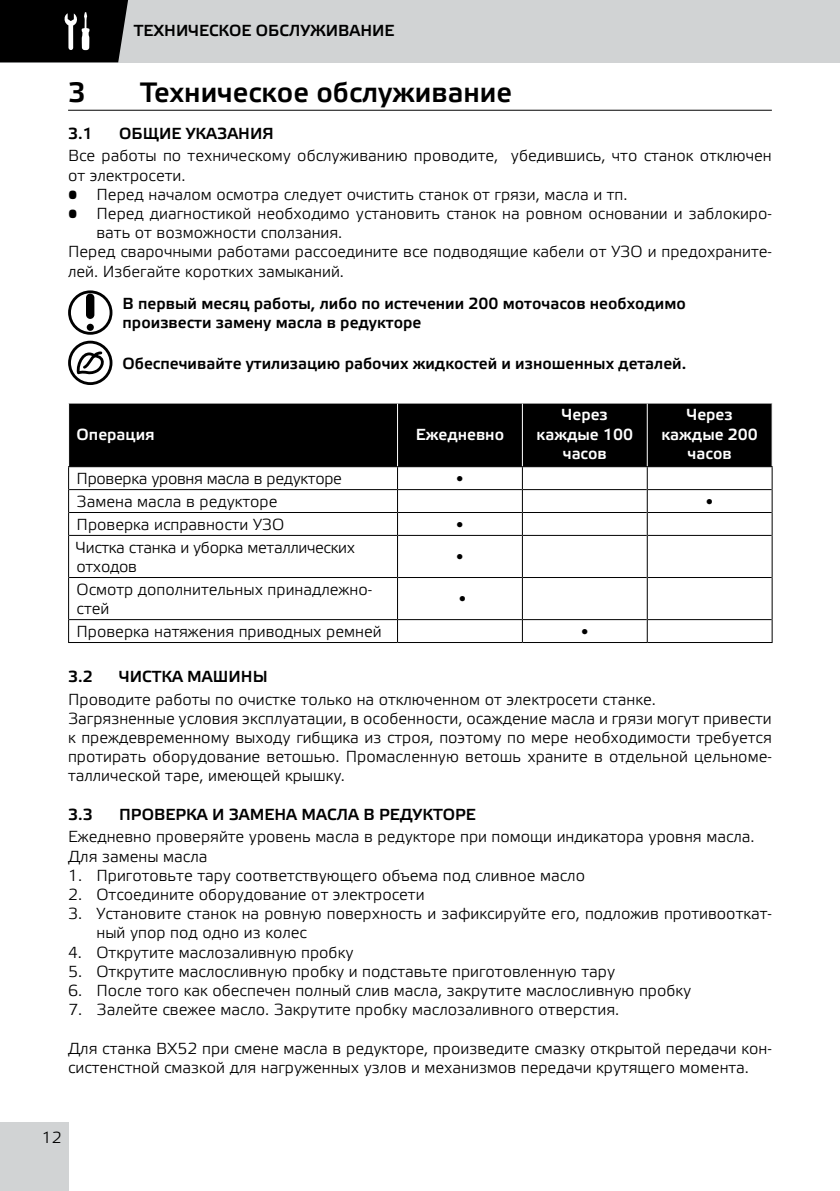
<style>
.page{position:relative;width:840px;height:1191px;background:#fff}
.page>*{position:absolute;margin:0;border:0;box-sizing:border-box;transform-origin:0 0}
.t1{font:500 28px "Etelka";color:#000}
.t2{font:300 16px/19.2px "Etelka";color:#000}
.t3{font:500 16px/19.2px "Etelka";color:#000}
.t4{font:300 16px/19.2px "Etelka";letter-spacing:-.02em;color:#000}
.t5{font:500 16px/19.2px "Etelka";color:#fff;text-align:center}
.t6{font:700 16px "Bookman Old Style";color:#000}
</style>
<div class="page">
<div style="left:0;top:0;width:839px;height:62px;background:#d1d3d4"></div>
<div style="left:0;top:1123px;width:68px;height:68px;background:#d1d3d4"></div>
<div style="left:69px;top:403px;width:702px;height:63px;background:#000"></div>
<hr style="left:69px;top:489px;width:328px;height:1px;background:#000">
<hr style="left:398px;top:489px;width:123px;height:1px;background:#000">
<hr style="left:522px;top:489px;width:124px;height:1px;background:#000">
<hr style="left:647px;top:489px;width:124px;height:1px;background:#000">
<hr style="left:69px;top:512px;width:328px;height:1px;background:#000">
<hr style="left:398px;top:512px;width:123px;height:1px;background:#000">
<hr style="left:522px;top:512px;width:124px;height:1px;background:#000">
<hr style="left:647px;top:512px;width:124px;height:1px;background:#000">
<hr style="left:69px;top:535px;width:328px;height:1px;background:#000">
<hr style="left:398px;top:535px;width:123px;height:1px;background:#000">
<hr style="left:522px;top:535px;width:124px;height:1px;background:#000">
<hr style="left:647px;top:535px;width:124px;height:1px;background:#000">
<hr style="left:69px;top:577px;width:328px;height:1px;background:#000">
<hr style="left:398px;top:577px;width:123px;height:1px;background:#000">
<hr style="left:522px;top:577px;width:124px;height:1px;background:#000">
<hr style="left:647px;top:577px;width:124px;height:1px;background:#000">
<hr style="left:69px;top:619px;width:328px;height:1px;background:#000">
<hr style="left:398px;top:619px;width:123px;height:1px;background:#000">
<hr style="left:522px;top:619px;width:124px;height:1px;background:#000">
<hr style="left:647px;top:619px;width:124px;height:1px;background:#000">
<hr style="left:397px;top:403px;width:1px;height:63px;background:#fff">
<hr style="left:521px;top:403px;width:1px;height:63px;background:#fff">
<hr style="left:646px;top:403px;width:1px;height:63px;background:#fff">
<hr style="left:68px;top:466px;width:329px;height:1px;background:#000">
<hr style="left:397px;top:466px;width:125px;height:1px;background:#000">
<hr style="left:522px;top:466px;width:125px;height:1px;background:#000">
<hr style="left:647px;top:466px;width:125px;height:1px;background:#000">
<svg style="left:68px;top:467px;width:1px;height:68px"></svg>
<svg style="left:397px;top:467px;width:1px;height:68px"></svg>
<svg style="left:521px;top:467px;width:1px;height:68px"></svg>
<svg style="left:646px;top:467px;width:1px;height:68px"></svg>
<svg style="left:771px;top:467px;width:1px;height:68px"></svg>
<hr style="left:68px;top:535px;width:1px;height:42px;background:#000">
<hr style="left:397px;top:535px;width:1px;height:42px;background:#000">
<hr style="left:521px;top:535px;width:1px;height:42px;background:#000">
<hr style="left:646px;top:535px;width:1px;height:42px;background:#000">
<hr style="left:771px;top:535px;width:1px;height:42px;background:#000">
<hr style="left:68px;top:577px;width:1px;height:42px;background:#000">
<hr style="left:397px;top:577px;width:1px;height:42px;background:#000">
<hr style="left:521px;top:577px;width:1px;height:42px;background:#000">
<hr style="left:646px;top:577px;width:1px;height:42px;background:#000">
<hr style="left:771px;top:577px;width:1px;height:42px;background:#000">
<svg style="left:68px;top:619px;width:1px;height:23px"></svg>
<svg style="left:397px;top:619px;width:1px;height:23px"></svg>
<svg style="left:521px;top:619px;width:1px;height:23px"></svg>
<svg style="left:646px;top:619px;width:1px;height:23px"></svg>
<svg style="left:771px;top:619px;width:1px;height:23px"></svg>
<hr style="left:68px;top:642px;width:329px;height:1px;background:#000">
<hr style="left:397px;top:642px;width:125px;height:1px;background:#000">
<hr style="left:522px;top:642px;width:125px;height:1px;background:#000">
<hr style="left:647px;top:642px;width:125px;height:1px;background:#000">
<hr style="left:68px;top:110px;width:703px;height:1px;background:#000">
<svg style="left:68px;top:340px;width:45px;height:45px"></svg>
<svg style="left:69px;top:292px;width:42px;height:41px"></svg>
<div style="left:68px;top:290px;width:44px;height:45px;border:3px solid #000;border-radius:50%"></div>
<div style="left:86px;top:293px;width:8px;height:26px;background:#000;border-radius:4px"></div>
<div style="left:87px;top:324px;width:7px;height:7px;background:#000;border-radius:50%"></div>
<svg style="left:0;top:0;width:128px;height:62px;background:#141414"></svg>
<p class="t3" style="left:134px;top:21px;width:262px">ТЕХНИЧЕСКОЕ ОБСЛУЖИВАНИЕ</p>
<h1 class="t1" style="left:68px;top:75px;width:19px">3</h1>
<h1 class="t1" style="left:140px;top:75px;width:373px">Техническое обслуживание</h1>
<p class="t3" style="left:68px;top:124px;width:26px">3.1</p>
<p class="t3" style="left:119px;top:124px;width:156px">ОБЩИЕ УКАЗАНИЯ</p>
<p class="t2" style="left:68px;top:147px;width:704px">Все работы по техническому обслуживанию проводите, убедившись, что станок отключен от электросети.</p>
<p class="t2" style="left:68px;top:185px;width:560px">• Перед началом осмотра следует очистить станок от грязи, масла и тп.</p>
<p class="t2" style="left:68px;top:204px;width:705px">• Перед диагностикой необходимо установить станок на ровном основании и заблокиро-</p>
<p class="t2" style="left:96px;top:223px;width:247px">вать от возможности сползания.</p>
<p class="t2" style="left:68px;top:243px;width:705px">Перед сварочными работами рассоедините все подводящие кабели от УЗО и предохраните-</p>
<p class="t2" style="left:68px;top:262px;width:277px">лей. Избегайте коротких замыканий.</p>
<p class="t3" style="left:122px;top:294px;width:564px">В первый месяц работы, либо по истечении 200 моточасов необходимо произвести замену масла в редукторе</p>
<p class="t3" style="left:122px;top:354px;width:565px">Обеспечивайте утилизацию рабочих жидкостей и изношенных деталей.</p>
<p class="t5" style="left:77px;top:424px;width:80px">Операция</p>
<p class="t5" style="left:415px;top:424px;width:90px">Ежедневно</p>
<p class="t5" style="left:536px;top:405px;width:98px">Через каждые 100 часов</p>
<p class="t5" style="left:661px;top:405px;width:98px">Через каждые 200 часов</p>
<p class="t4" style="left:77px;top:469px;width:267px">Проверка уровня масла в редукторе</p>
<p class="t6" style="left:456px;top:467px;width:9px">•</p>
<p class="t2" style="left:76px;top:492px;width:202px">Замена масла в редукторе</p>
<p class="t6" style="left:705px;top:490px;width:9px">•</p>
<p class="t2" style="left:76px;top:515px;width:209px">Проверка исправности УЗО</p>
<p class="t6" style="left:456px;top:512px;width:9px">•</p>
<p class="t4" style="left:76px;top:538px;width:280px">Чистка станка и уборка металлических отходов</p>
<p class="t6" style="left:456px;top:545px;width:9px">•</p>
<p class="t2" style="left:76px;top:580px;width:297px">Осмотр дополнительных принадлежно&shy;стей</p>
<p class="t6" style="left:458px;top:587px;width:9px">•</p>
<p class="t2" style="left:76px;top:622px;width:306px">Проверка натяжения приводных ремней</p>
<p class="t6" style="left:580px;top:619px;width:9px">•</p>
<p class="t3" style="left:68px;top:667px;width:26px">3.2</p>
<p class="t3" style="left:119px;top:667px;width:150px">ЧИСТКА МАШИНЫ</p>
<p class="t2" style="left:68px;top:690px;width:705px">Проводите работы по очистке только на отключенном от электросети станке.<br>Загрязненные условия эксплуатации, в особенности, осаждение масла и грязи могут привести к преждевременному выходу гибщика из строя, поэтому по мере необходимости требуется протирать оборудование ветошью. Промасленную ветошь храните в отдельной цельноме&shy;таллической таре, имеющей крышку.</p>
<p class="t3" style="left:68px;top:804px;width:26px">3.3</p>
<p class="t3" style="left:119px;top:804px;width:358px">ПРОВЕРКА И ЗАМЕНА МАСЛА В РЕДУКТОРЕ</p>
<p class="t2" style="left:68px;top:827px;width:687px">Ежедневно проверяйте уровень масла в редукторе при помощи индикатора уровня масла.<br>Для замены масла</p>
<p class="t2" style="left:68px;top:866px;width:518px">1. Приготовьте тару соответствующего объема под сливное масло</p>
<p class="t2" style="left:68px;top:885px;width:358px">2. Отсоедините оборудование от электросети</p>
<p class="t2" style="left:96px;top:904px;width:676px;text-indent:-28px">3. Установите станок на ровную поверхность и зафиксируйте его, подложив противооткат&shy;ный упор под одно из колес</p>
<p class="t2" style="left:68px;top:942px;width:287px">4. Открутите маслозаливную пробку</p>
<p class="t2" style="left:68px;top:962px;width:548px">5. Открутите маслосливную пробку и подставьте приготовленную тару</p>
<p class="t2" style="left:68px;top:981px;width:624px">6. После того как обеспечен полный слив масла, закрутите маслосливную пробку</p>
<p class="t2" style="left:68px;top:1000px;width:552px">7. Залейте свежее масло. Закрутите пробку маслозаливного отверстия.</p>
<p class="t2" style="left:68px;top:1038px;width:705px">Для станка BX52 при смене масла в редукторе, произведите смазку открытой передачи кон&shy;систенстной смазкой для нагруженных узлов и механизмов передачи крутящего момента.</p>
<p class="t2" style="left:42px;top:1128px;width:21px">12</p>
</div>
